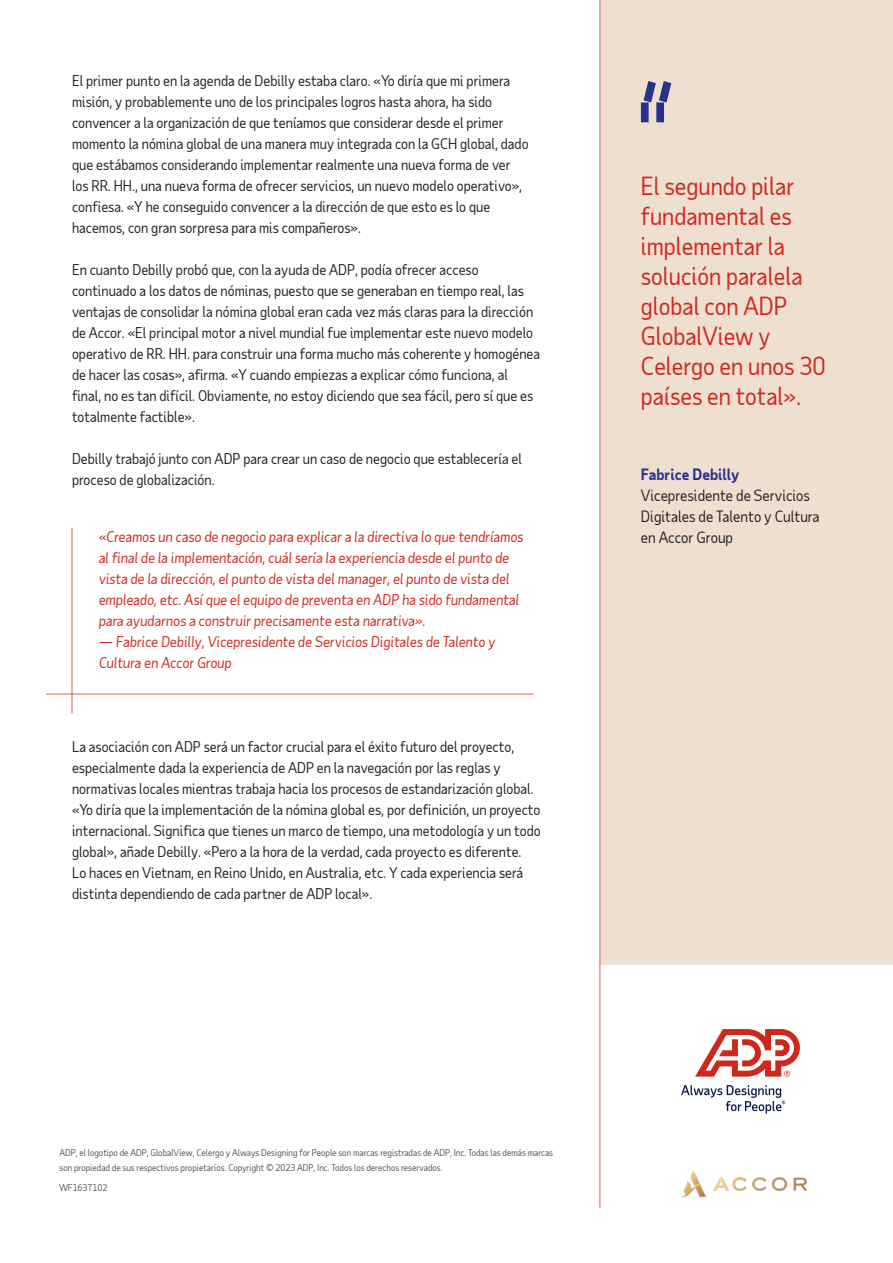
<style>
.page{position:relative;width:893px;height:1263px;background:#fff}
.page>*{position:absolute;margin:0;border:0;box-sizing:border-box;transform-origin:0 0}
.Accent_-_quote{font:24px/30px "Taub Sans";color:#d0271d}
.Accent_-_quote-2{font:15px/21px "Taub Sans";color:#222}
.Body{font:14.25px/21px "Taub Sans";color:#222}
.Accent_-_call-out{font:italic 14.25px/21px "Taub Sans";color:#d0271d}
.t1{font:9px/15px "Taub Sans";color:#54565a}
.s1{font-weight:700;color:#26328c}
</style>
<div class="page">
<hr style="left:71px;top:528px;width:2px;height:185px;background:#e8938e">
<div style="left:600px;top:0;width:293px;height:964px;background:#efdfd1"></div>
<hr style="left:46px;top:693px;width:487px;height:2px;background:#d0271d">
<svg style="left:681px;top:1085px;width:104px;height:29px"></svg>
<svg style="left:695px;top:1029px;width:105px;height:47px"></svg>
<svg style="left:641px;top:81px;width:30px;height:41px"></svg>
<img style="left:681px;top:1171px;width:127px;height:27px">
<hr style="left:599px;top:0;width:2px;height:1207px;background:#d0271d">
<p class="Body" style="left:72px;top:70px;width:458px">El primer punto en la agenda de Debilly estaba claro. «Yo diría que mi primera misión, y probablemente uno de los principales logros hasta ahora, ha sido convencer a la organización de que teníamos que considerar desde el primer momento la nómina global de una manera muy integrada con la GCH global, dado que estábamos considerando implementar realmente una nueva forma de ver los RR. HH., una nueva forma de ofrecer servicios, un nuevo modelo operativo», confiesa. «Y he conseguido convencer a la dirección de que esto es lo que hacemos, con gran sorpresa para mis compañeros».</p>
<p class="Body" style="left:72px;top:259px;width:470px">En cuanto Debilly probó que, con la ayuda de ADP, podía ofrecer acceso continuado a los datos de nóminas, puesto que se generaban en tiempo real, las ventajas de consolidar la nómina global eran cada vez más claras para la dirección de Accor. «El principal motor a nivel mundial fue implementar este nuevo modelo operativo de RR. HH. para construir una forma mucho más coherente y homogénea de hacer las cosas», afirma. «Y cuando empiezas a explicar cómo funciona, al final, no es tan difícil. Obviamente, no estoy diciendo que sea fácil, pero sí que es totalmente factible».</p>
<p class="Body" style="left:72px;top:448px;width:451px">Debilly trabajó junto con ADP para crear un caso de negocio que establecería el proceso de globalización.</p>
<p class="Accent_-_call-out" style="left:99px;top:526px;width:426px">«Creamos un caso de negocio para explicar a la directiva lo que tendríamos al final de la implementación, cuál sería la experiencia desde el punto de vista de la dirección, el punto de vista del manager, el punto de vista del empleado, etc. Así que el equipo de preventa en ADP ha sido fundamental para ayudarnos a construir precisamente esta narrativa».</p>
<p class="Accent_-_call-out" style="left:99px;top:631px;width:398px">— Fabrice Debilly, Vicepresidente de Servicios Digitales de Talento y<br>Cultura en Accor Group</p>
<p class="Body" style="left:72px;top:736px;width:470px">La asociación con ADP será un factor crucial para el éxito futuro del proyecto, especialmente dada la experiencia de ADP en la navegación por las reglas y normativas locales mientras trabaja hacia los procesos de estandarización global. «Yo diría que la implementación de la nómina global es, por definición, un proyecto internacional. Significa que tienes un marco de tiempo, una metodología y un todo global», añade Debilly. «Pero a la hora de la verdad, cada proyecto es diferente.<br>Lo haces en Vietnam, en Reino Unido, en Australia, etc. Y cada experiencia será distinta dependiendo de cada partner de ADP local».</p>
<p class="Accent_-_quote" style="left:641px;top:171px;width:186px">El segundo pilar fundamental es implementar la solución paralela global con ADP<br>GlobalView y<br>Celergo en unos 30 países en total».</p>
<p class="Accent_-_quote-2" style="left:641px;top:464px;width:180px"><span class="s1">Fabrice Debilly<br></span>Vicepresidente de Servicios<br>Digitales de Talento y Cultura en Accor Group</p>
<p class="t1" style="left:59px;top:1145px;width:495px">ADP, el logotipo de ADP, GlobalView, Celergo y Always Designing for People son marcas registradas de ADP, Inc. Todas las demás marcas son propiedad de sus respectivos propietarios. Copyright © 2023 ADP, Inc. Todos los derechos reservados.</p>
<p class="t1" style="left:59px;top:1180px;width:49px">WF1637102</p>
</div>
